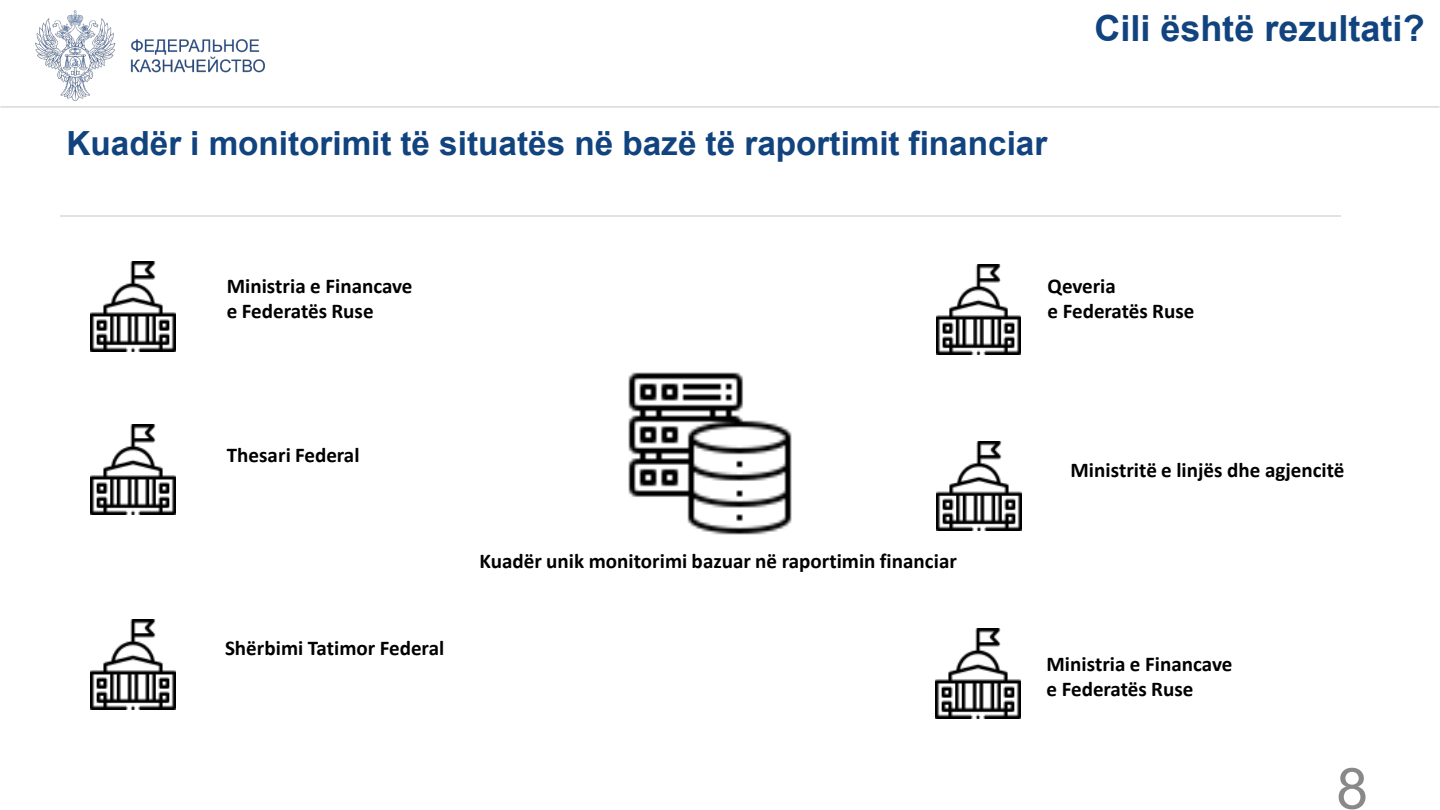
<style>
.page{position:relative;width:1440px;height:810px;background:#fff}
.page>*{position:absolute;margin:0;border:0;box-sizing:border-box;transform-origin:0 0}
.t1{font:57px "Arial";color:#898989}
.t2{font:700 36px "Arial";color:#11437f}
.t3{font:700 33.3px "Arial";color:#11437f}
.t4{font:700 21px "Calibri";color:#000}
</style>
<div class="page">
<hr style="left:0;top:106px;width:1439px;height:2px;background:#d9d9d9">
<img style="left:35px;top:11px;width:230px;height:90px">
<hr style="left:60px;top:215px;width:1281px;height:2px;background:#d9d9d9">
<img style="left:91px;top:424px;width:85px;height:90px">
<img style="left:91px;top:620px;width:85px;height:90px">
<img style="left:936px;top:264px;width:85px;height:90px">
<img style="left:628px;top:372px;width:164px;height:163px">
<img style="left:91px;top:262px;width:85px;height:90px">
<img style="left:936px;top:629px;width:85px;height:90px">
<img style="left:936px;top:441px;width:85px;height:90px">
<h3 class="t3" style="left:67px;top:120px;width:982px">Kuadër i monitorimit të situatës në bazë të raportimit financiar</h3>
<p class="t2" style="left:1095px;top:3px;width:332px">Cili është rezultati?</p>
<p class="t4" style="left:227px;top:271px;width:187px">Ministria e Financave</p>
<p class="t4" style="left:227px;top:297px;width:148px">e Federatës Ruse</p>
<p class="t4" style="left:227px;top:440px;width:134px">Thesari Federal</p>
<p class="t4" style="left:225px;top:633px;width:221px">Shërbimi Tatimor Federal</p>
<p class="t4" style="left:479px;top:546px;width:479px">Kuadër unik monitorimi bazuar në raportimin financiar</p>
<p class="t4" style="left:1048px;top:271px;width:70px">Qeveria</p>
<p class="t4" style="left:1048px;top:297px;width:148px">e Federatës Ruse</p>
<p class="t4" style="left:1071px;top:455px;width:275px">Ministritë e linjës dhe agjencitë</p>
<p class="t4" style="left:1047px;top:649px;width:187px">Ministria e Financave</p>
<p class="t4" style="left:1047px;top:674px;width:148px">e Federatës Ruse</p>
<h1 class="t1" style="left:1336px;top:749px;width:33px">8</h1>
</div>
